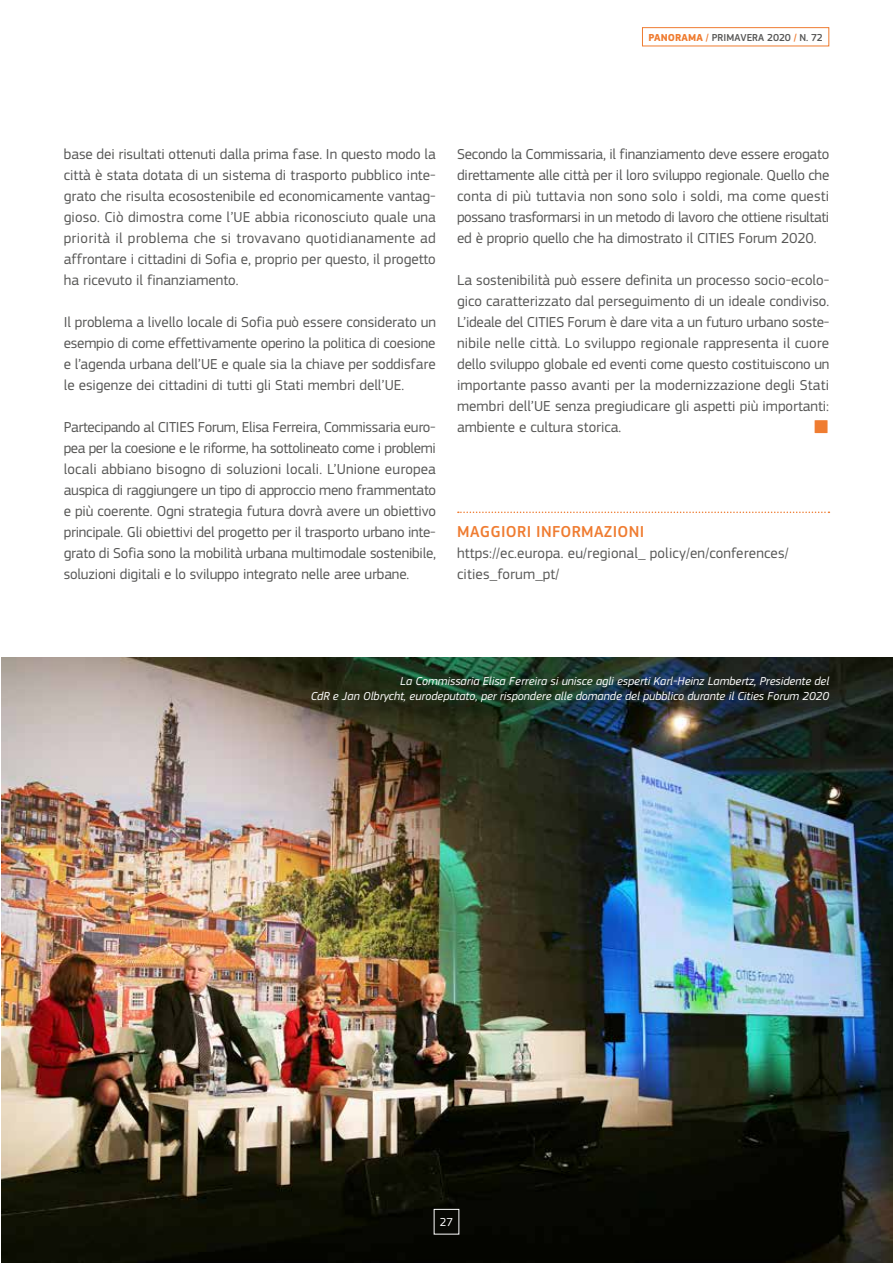
<style>
.page{position:relative;width:893px;height:1263px;background:#fff}
.page>*{position:absolute;margin:0;border:0;box-sizing:border-box;transform-origin:0 0}
.t1{font:500 16.5px "EC Square Sans Pro";letter-spacing:.02em;color:#ef7c31}
.t2{font:15px/21px "EC Square Sans Pro";color:#575756;text-align:justify}
.t3{font:italic 12px/15px "EC Square Sans Pro";color:#fff;text-align:right}
.t4{font:12px "EC Square Sans Pro";color:#fff}
.t5{font:500 10.5px "EC Square Sans Pro";letter-spacing:.01em;color:#575756}
.s1{font-weight:700;color:#ef7c31}
.s2{color:#ef7c31}
</style>
<div class="page">
<img style="left:1px;top:657px;width:892px;height:606px">
<div style="left:642px;top:27px;width:187px;height:19px;border:1px solid #ef7c31"></div>
<svg style="left:458px;top:511px;width:371px;height:2px"></svg>
<div style="left:315px;top:679px;width:532px;height:41px;background:#000;opacity:.75"></div>
<p class="t5" style="left:648px;top:31px;width:176px"><span class="s1">PANORAMA</span> <span class="s2">/</span> PRIMAVERA 2020 <span class="s2">/</span> N. 72</p>
<p class="t2" style="left:64px;top:144px;width:374px">base dei risultati ottenuti dalla prima fase. In questo modo la città è stata dotata di un sistema di trasporto pubblico inte&shy;grato che risulta ecosostenibile ed economicamente vantag&shy;gioso. Ciò dimostra come l’UE abbia riconosciuto quale una priorità il problema che si trovavano quotidianamente ad affrontare i cittadini di Sofia e, proprio per questo, il progetto ha ricevuto il finanziamento.</p>
<p class="t2" style="left:64px;top:312px;width:374px">Il problema a livello locale di Sofia può essere considerato un esempio di come effettivamente operino la politica di coesione e l’agenda urbana dell’UE e quale sia la chiave per soddisfare le esigenze dei cittadini di tutti gli Stati membri dell’UE.</p>
<p class="t2" style="left:64px;top:417px;width:374px">Partecipando al CITIES Forum, Elisa Ferreira, Commissaria euro&shy;pea per la coesione e le riforme, ha sottolineato come i problemi locali abbiano bisogno di soluzioni locali. L’Unione europea auspica di raggiungere un tipo di approccio meno frammentato e più coerente. Ogni strategia futura dovrà avere un obiettivo principale. Gli obiettivi del progetto per il trasporto urbano inte&shy;grato di Sofia sono la mobilità urbana multimodale sostenibile, soluzioni digitali e lo sviluppo integrato nelle aree urbane.</p>
<p class="t2" style="left:457px;top:144px;width:374px">Secondo la Commissaria, il finanziamento deve essere erogato direttamente alle città per il loro sviluppo regionale. Quello che conta di più tuttavia non sono solo i soldi, ma come questi possano trasformarsi in un metodo di lavoro che ottiene risultati ed è proprio quello che ha dimostrato il CITIES Forum 2020.</p>
<p class="t2" style="left:457px;top:270px;width:374px">La sostenibilità può essere definita un processo socio-ecolo&shy;gico caratterizzato dal perseguimento di un ideale condiviso.<br>L’ideale del CITIES Forum è dare vita a un futuro urbano soste&shy;nibile nelle città. Lo sviluppo regionale rappresenta il cuore dello sviluppo globale ed eventi come questo costituiscono un importante passo avanti per la modernizzazione degli Stati membri dell’UE senza pregiudicare gli aspetti più importanti: ambiente e cultura storica.</p>
<p class="t1" style="left:457px;top:522px;width:189px">MAGGIORI INFORMAZIONI</p>
<p class="t2" style="left:457px;top:543px;width:333px">https://ec.europa. eu/regional_ policy/en/conferences/ cities_forum_pt/</p>
<p class="t3" style="left:311px;top:674px;width:520px">La Commissaria Elisa Ferreira si unisce agli esperti Karl-Heinz Lambertz, Presidente del<br>CdR e Jan Olbrycht, eurodeputato, per rispondere alle domande del pubblico durante il Cities Forum 2020</p>
<p class="t4" style="left:440px;top:1215px;width:15px">27</p>
</div>
